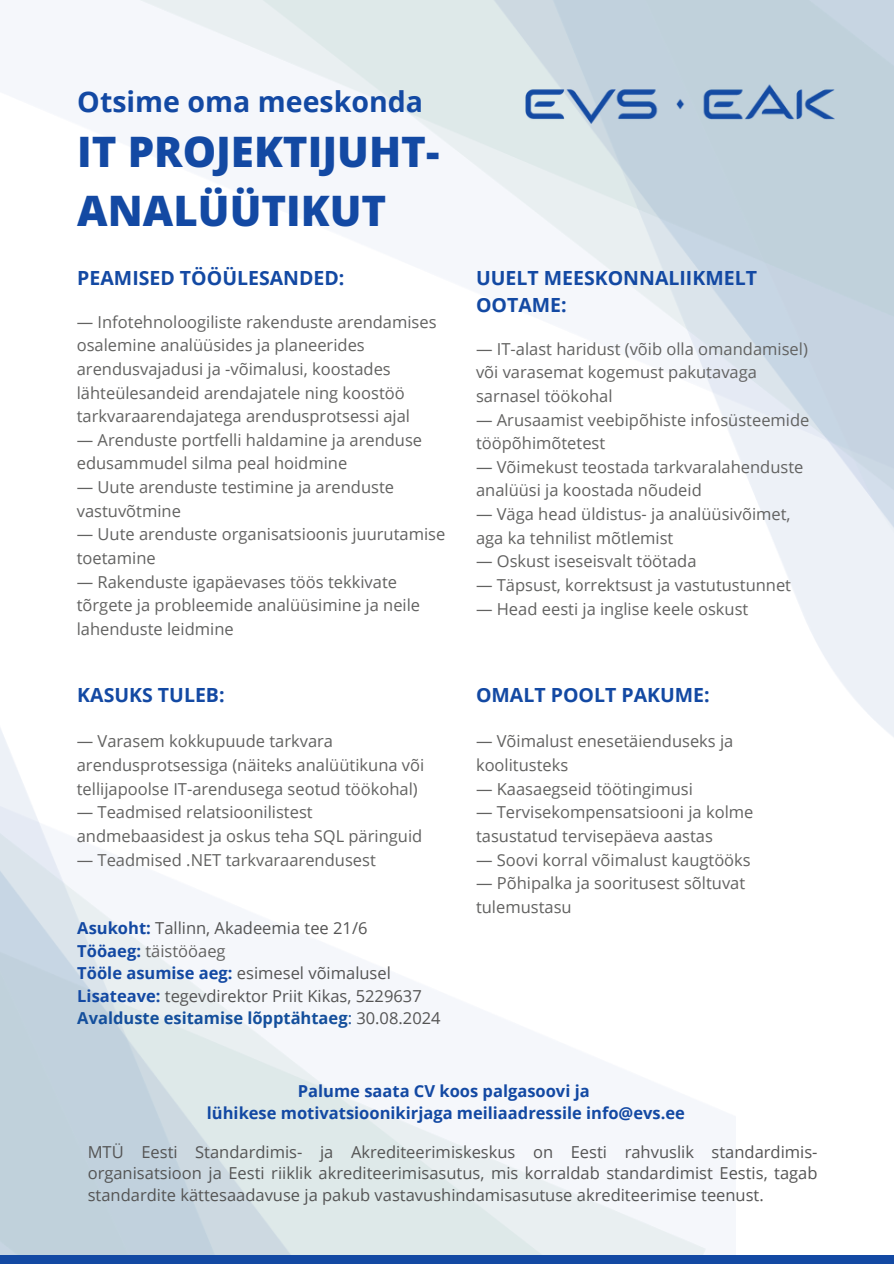
<style>
.page{position:relative;width:894px;height:1264px;background:#fff}
.page>*{position:absolute;margin:0;border:0;box-sizing:border-box;transform-origin:0 0}
.t1{font:800 42px/58.5px "Open Sans";color:#1349a3}
.t2{font:700 28.5px "Open Sans";color:#1349a3}
.t3{font:700 19.5px/27px "Open Sans";color:#1349a3}
.t4{font:16.5px/23.7px "Open Sans";color:#626261}
.t5{font:16.5px/21.3px "Open Sans";color:#545454;text-align:justify}
.t6{font:700 16.5px/22.5px "Open Sans";color:#1349a3;text-align:center}
.t7{font:700 16.5px "Open Sans";color:#144f9c}
.s1{font-weight:700;color:#1349a3}
.s2{font-weight:400}
.s3{font-weight:400;color:#545454}
</style>
<div class="page">
<div style="left:0;top:1254px;width:893px;height:9px;background:#1349a3"></div>
<img style="left:502px;top:64px;width:357px;height:83px">
<p class="t2" style="left:77px;top:82px;width:347px">Otsime oma meeskonda</p>
<p class="t1" style="left:77px;top:122px;width:363px">IT PROJEKTIJUHT-<br>ANALÜÜTIKUT</p>
<p class="t3" style="left:77px;top:264px;width:268px">PEAMISED TÖÖÜLESANDED:</p>
<h2 class="t4" style="left:77px;top:309px;width:361px">— Infotehnoloogiliste rakenduste arendamises osalemine analüüsides ja planeerides arendusvajadusi ja -võimalusi, koostades lähteülesandeid arendajatele ning koostöö tarkvaraarendajatega arendusprotsessi ajal</h2>
<p class="t4" style="left:77px;top:427px;width:347px">— Arenduste portfelli haldamine ja arenduse edusammudel silma peal hoidmine</p>
<p class="t4" style="left:77px;top:475px;width:319px">— Uute arenduste testimine ja arenduste vastuvõtmine</p>
<p class="t4" style="left:77px;top:522px;width:370px">— Uute arenduste organisatsioonis juurutamise toetamine</p>
<p class="t4" style="left:77px;top:569px;width:345px">— Rakenduste igapäevases töös tekkivate tõrgete ja probleemide analüüsimine ja neile lahenduste leidmine</p>
<p class="t3" style="left:77px;top:681px;width:149px">KASUKS TULEB:</p>
<p class="t4" style="left:77px;top:729px;width:349px">— Varasem kokkupuude tarkvara arendusprotsessiga (näiteks analüütikuna või tellijapoolse IT-arendusega seotud töökohal)</p>
<p class="t4" style="left:77px;top:800px;width:347px">— Teadmised relatsioonilistest andmebaasidest ja oskus teha SQL päringuid</p>
<p class="t4" style="left:77px;top:847px;width:300px">— Teadmised .NET tarkvaraarendusest</p>
<p class="t5" style="left:77px;top:917px;width:291px"><span class="s1">Asukoht:</span> Tallinn, Akadeemia tee 21/6</p>
<h2 class="t4" style="left:77px;top:938px;width:150px"><span class="s1">Tööaeg:</span> täistööaeg</h2>
<p class="t5" style="left:77px;top:962px;width:315px"><span class="s1">Tööle asumise aeg:</span> esimesel võimalusel</p>
<p class="t5" style="left:77px;top:984px;width:346px"><span class="s1">Lisateave:</span> tegevdirektor Priit Kikas, 5229637</p>
<p class="t7" style="left:77px;top:1006px;width:365px">Avalduste esitamise lõpptähtaeg<span class="s2">:</span> <span class="s3">30.08.2024</span></p>
<p class="t3" style="left:476px;top:264px;width:282px">UUELT MEESKONNALIIKMELT<br>OOTAME:</p>
<h2 class="t4" style="left:476px;top:336px;width:333px">— IT-alast haridust (võib olla omandamisel) või varasemat kogemust pakutavaga sarnasel töökohal</h2>
<h2 class="t4" style="left:476px;top:407px;width:335px">— Arusaamist veebipõhiste infosüsteemide tööpõhimõtetest</h2>
<p class="t4" style="left:476px;top:454px;width:329px">— Võimekust teostada tarkvaralahenduste analüüsi ja koostada nõudeid</p>
<p class="t4" style="left:476px;top:502px;width:316px">— Väga head üldistus- ja analüüsivõimet, aga ka tehnilist mõtlemist</p>
<p class="t4" style="left:476px;top:549px;width:222px">— Oskust iseseisvalt töötada</p>
<p class="t4" style="left:476px;top:572px;width:316px">— Täpsust, korrektsust ja vastutustunnet</p>
<p class="t4" style="left:476px;top:596px;width:274px">— Head eesti ja inglise keele oskust</p>
<p class="t3" style="left:476px;top:681px;width:235px">OMALT POOLT PAKUME:</p>
<p class="t4" style="left:476px;top:729px;width:259px">— Võimalust enesetäienduseks ja koolitusteks</p>
<p class="t4" style="left:476px;top:776px;width:218px">— Kaasaegseid töötingimusi</p>
<p class="t4" style="left:476px;top:800px;width:279px">— Tervisekompensatsiooni ja kolme tasustatud tervisepäeva aastas</p>
<p class="t4" style="left:476px;top:847px;width:276px">— Soovi korral võimalust kaugtööks</p>
<p class="t4" style="left:476px;top:871px;width:271px">— Põhipalka ja sooritusest sõltuvat tulemustasu</p>
<h3 class="t6" style="left:207px;top:1079px;width:479px">Palume saata CV koos palgasoovi ja<br>lühikese motivatsioonikirjaga meiliaadressile info@evs.ee</h3>
<p class="t5" style="left:88px;top:1140px;width:731px">MTÜ Eesti Standardimis- ja Akrediteerimiskeskus on Eesti rahvuslik standardimis&shy;organisatsioon ja Eesti riiklik akrediteerimisasutus, mis korraldab standardimist Eestis, tagab standardite kättesaadavuse ja pakub vastavushindamisasutuse akrediteerimise teenust.</p>
</div>
